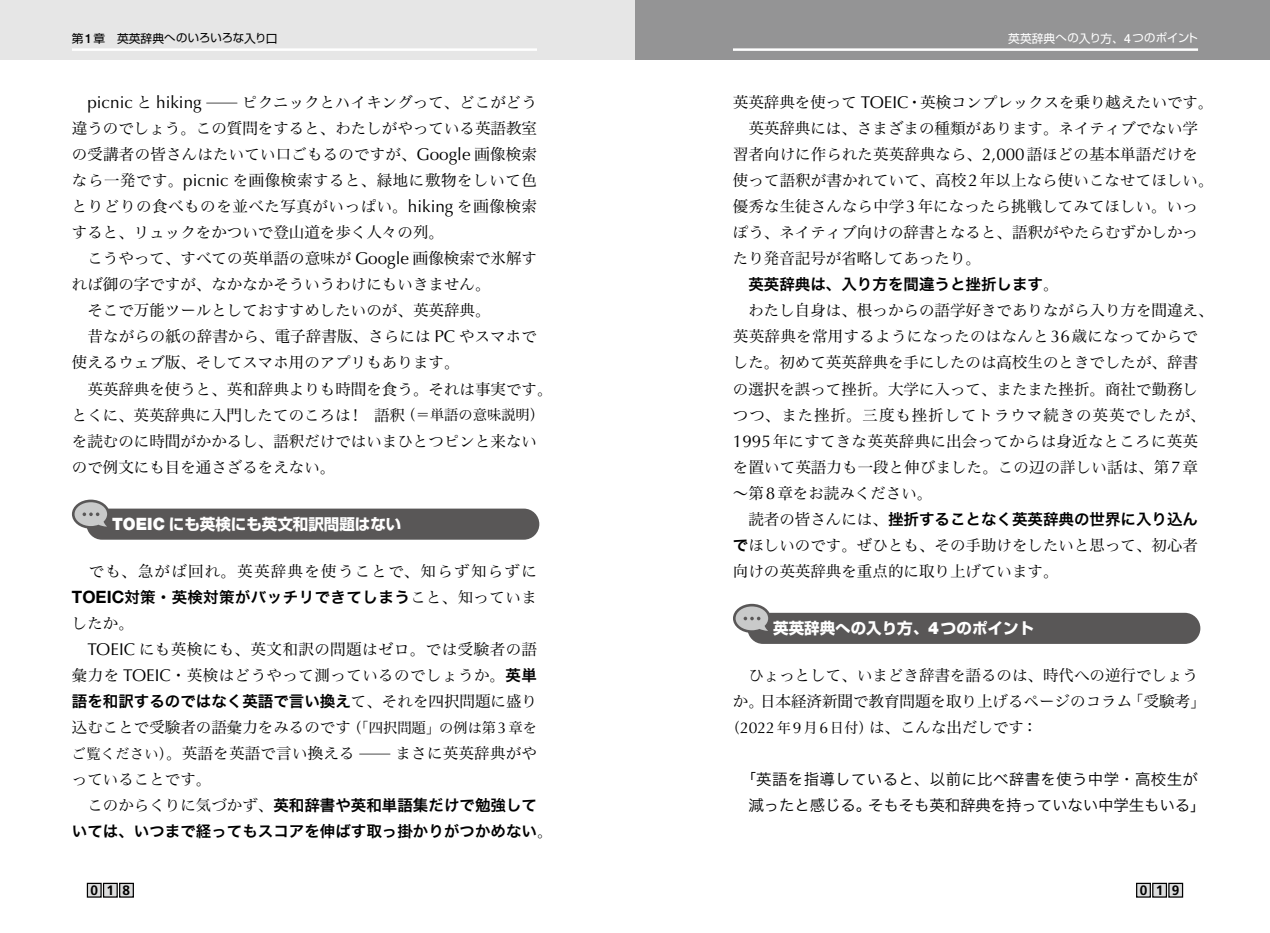
<style>
.page{position:relative;width:1270px;height:933px;background:#fff}
.page>*{position:absolute;margin:0;border:0;box-sizing:border-box;transform-origin:0 0}
.t1{font:15.58px/26.1px "Hira Min Pro N W3";color:#000}
.t2{font:15.58px/26.1px "Hiragino Sans W6";color:#000}
.t3{font:15.58px "Hira Min Pro N W3";letter-spacing:.03em;color:#000}
.t4{font:15.58px/26.1px "Hiragino Sans W3";letter-spacing:-.01em;color:#000;text-align:center}
.t5{font:700 15.58px "Shin Go Pro";color:#fff}
.t6{font:15.58px "Hiragino Sans W6";letter-spacing:.03em;color:#000}
.t7{font:15.58px "Hira Min Pro N W3";letter-spacing:.085em;color:#000}
.t8{font:700 13.65px "Frutiger";letter-spacing:.62em;color:#000}
.t9{font:11.72px "Shin Go Pro";color:#000}
.t10{font:11.38px "Shin Go Pro";letter-spacing:.005em;color:#fff}
.s1{font-family:"Helvetica Neue LT Std";font-weight:500;font-size:12.78px}
.s2{font-size:11.38px}
.s3{font-size:11.72px}
.s4{font-family:"Optima LT Std";font-size:16.97px}
.s5{font-size:14.17px}
.s6{font-family:"Helvetica Neue LT Pro";font-weight:900;font-size:16.97px}
.s7{font-family:"Helvetica Neue LT Std";font-weight:700;font-size:16.97px}
.s8{font-family:"Hira Min Pro N W3"}
.s9{font-family:"Hiragino Sans W6"}
.s10{font-family:"Optima LT Std";font-size:15.75px}
</style>
<div class="page">
<div style="left:635px;top:0;width:635px;height:60px;background:#949495"></div>
<div style="left:0;top:0;width:635px;height:60px;background:#e6e6e6"></div>
<hr style="left:733px;top:48px;width:465px;height:3px;background:#fff">
<hr style="left:72px;top:48px;width:465px;height:3px;background:#fff">
<div style="left:87px;top:883px;width:14px;height:14px;background:#dcdddd"></div>
<div style="left:87px;top:882px;width:15px;height:15px;border:1px solid #000"></div>
<div style="left:104px;top:883px;width:13px;height:14px;background:#dcdddd"></div>
<div style="left:103px;top:882px;width:15px;height:15px;border:1px solid #000"></div>
<div style="left:120px;top:883px;width:13px;height:14px;background:#dcdddd"></div>
<div style="left:119px;top:882px;width:15px;height:15px;border:1px solid #000"></div>
<div style="left:1137px;top:883px;width:13px;height:14px;background:#dcdddd"></div>
<div style="left:1136px;top:882px;width:15px;height:15px;border:1px solid #000"></div>
<div style="left:1153px;top:883px;width:13px;height:14px;background:#dcdddd"></div>
<div style="left:1152px;top:882px;width:15px;height:15px;border:1px solid #000"></div>
<div style="left:1169px;top:883px;width:13px;height:14px;background:#dcdddd"></div>
<div style="left:1168px;top:882px;width:15px;height:15px;border:1px solid #000"></div>
<div style="left:86px;top:508px;width:453px;height:31px;background:#595757;border-radius:16px"></div>
<svg style="left:72px;top:499px;width:43px;height:31px"></svg>
<div style="left:747px;top:613px;width:453px;height:31px;background:#595757;border-radius:16px"></div>
<svg style="left:733px;top:604px;width:43px;height:30px"></svg>
<p class="t9" style="left:72px;top:29px;width:207px">第<span class="s1">1</span>章　英英辞典<span class="s2">へのいろいろな</span>入<span class="s2">り</span>口</p>
<p class="t10" style="left:1008px;top:29px;width:192px"><span class="s3">英英辞典</span>への<span class="s3">入</span>り<span class="s3">方、</span><span class="s1">4</span>つのポイント</p>
<p class="t1" style="left:72px;top:88px;width:482px;text-indent:16px"><span class="s4">picnic</span> と <span class="s4">hiking</span> ̶ピクニックとハイキングって、どこがどう違うのでしょう。この質問をすると、わたしがやっている英語教室の受講者の皆さんはたいてい口ごもるのですが、<span class="s4">Google</span> 画像検索なら一発です。<span class="s4">picnic</span> を画像検索すると、緑地に敷物をしいて色とりどりの食べものを並べた写真がいっぱい。<span class="s4">hiking</span> を画像検索すると、リュックをかついで登山道を歩く人々の列。<br>　こうやって、すべての英単語の意味が <span class="s4">Google</span> 画像検索で氷解すれば御の字ですが、なかなかそういうわけにもいきません。<br>　そこで万能ツールとしておすすめしたいのが、英英辞典。<br>　昔ながらの紙の辞書から、電子辞書版、さらには <span class="s4">PC</span> やスマホで使えるウェブ版、そしてスマホ用のアプリもあります。<br>　英英辞典を使うと、英和辞典よりも時間を食う。それは事実です。とくに、英英辞典に入門したてのころは！　語釈<span class="s5">（＝単語の意味説明）</span>を読むのに時間がかかるし、語釈だけではいまひとつピンと来ないので例文にも目を通さざるをえない。</p>
<p class="t5" style="left:112px;top:511px;width:291px"><span class="s6">TOEIC</span> にも英検にも英文和訳問題はない</p>
<p class="t7" style="left:72px;top:558px;width:466px">　でも、急がば回れ。英英辞典を使うことで、知らず知らずに</p>
<p class="t6" style="left:72px;top:583px;width:467px"><span class="s7">TOEIC</span>対策・英検対策がバッチリできてしまう<span class="s8">こと、知っていま</span></p>
<p class="t1" style="left:72px;top:608px;width:64px">したか。</p>
<p class="t3" style="left:87px;top:636px;width:451px"><span class="s4">TOEIC</span> にも英検にも、英文和訳の問題はゼロ。では受験者の語</p>
<p class="t3" style="left:72px;top:662px;width:466px">彙力を <span class="s4">TOEIC</span>・英検はどうやって測っているのでしょうか。<span class="s9">英単</span></p>
<p class="t2" style="left:72px;top:687px;width:467px">語を和訳するのではなく英語で言い換え<span class="s8">て、それを四択問題に盛り</span></p>
<p class="t1" style="left:72px;top:713px;width:467px;text-align:justify">込むことで受験者の語彙力をみるのです<span class="s5">（「四択問題」の例は第</span><span class="s10">3</span><span class="s5">章をご覧ください）</span>。英語を英語で言い換える ̶まさに英英辞典がやっていることです。</p>
<p class="t2" style="left:72px;top:792px;width:482px"><span class="s8">　このからくりに気づかず、</span>英和辞書や英和単語集だけで勉強していては、いつまで経ってもスコアを伸ばす取っ掛かりがつかめない<span class="s8">。</span></p>
<p class="t1" style="left:733px;top:88px;width:482px">英英辞典を使って <span class="s4">TOEIC</span>・英検コンプレックスを乗り越えたいです。　英英辞典には、さまざまの種類があります。ネイティブでない学習者向けに作られた英英辞典なら、<span class="s4">2,000</span>語ほどの基本単語だけを使って語釈が書かれていて、高校<span class="s4">2</span>年以上なら使いこなせてほしい。優秀な生徒さんなら中学<span class="s4">3</span>年になったら挑戦してみてほしい。いっぽう、ネイティブ向けの辞書となると、語釈がやたらむずかしかったり発音記号が省略してあったり。</p>
<p class="t2" style="left:733px;top:271px;width:327px">　英英辞典は、入り方を間違うと挫折します<span class="s8">。</span></p>
<p class="t1" style="left:733px;top:296px;width:482px">　わたし自身は、根っからの語学好きでありながら入り方を間違え、英英辞典を常用するようになったのはなんと<span class="s4">36</span>歳になってからでした。初めて英英辞典を手にしたのは高校生のときでしたが、辞書の選択を誤って挫折。大学に入って、またまた挫折。商社で勤務しつつ、また挫折。三度も挫折してトラウマ続きの英英でしたが、<span class="s4">1995</span>年にすてきな英英辞典に出会ってからは身近なところに英英を置いて英語力も一段と伸びました。この辺の詳しい話は、第<span class="s4">7</span>章～第<span class="s4">8</span>章をお読みください。</p>
<p class="t2" style="left:733px;top:505px;width:467px"><span class="s8">　読者の皆さんには、</span>挫折することなく英英辞典の世界に入り込ん</p>
<p class="t1" style="left:733px;top:530px;width:467px"><span class="s9">で</span>ほしいのです。ぜひとも、その手助けをしたいと思って、初心者向けの英英辞典を重点的に取り上げています。</p>
<p class="t5" style="left:773px;top:616px;width:262px">英英辞典への入り方、<span class="s6">4</span>つのポイント</p>
<p class="t1" style="left:733px;top:661px;width:467px">　ひょっとして、いまどき辞書を語るのは、時代への逆行でしょう</p>
<p class="t1" style="left:733px;top:687px;width:474px">か。日本経済新聞で教育問題を取り上げるページのコラム「受験考」</p>
<p class="t1" style="left:726px;top:713px;width:313px"><span class="s5">（</span><span class="s10">2022</span><span class="s5">年</span><span class="s10">9</span><span class="s5">月</span><span class="s10">6</span><span class="s5">日付）</span>は、こんな出だしです：</p>
<p class="t4" style="left:741px;top:765px;width:467px">「英語を指導していると、以前に比べ辞書を使う中学・高校生が減ったと感じる。そもそも英和辞典を持っていない中学生もいる」</p>
<p class="t8" style="left:91px;top:882px;width:41px">018</p>
<p class="t8" style="left:1140px;top:882px;width:41px">019</p>
</div>
